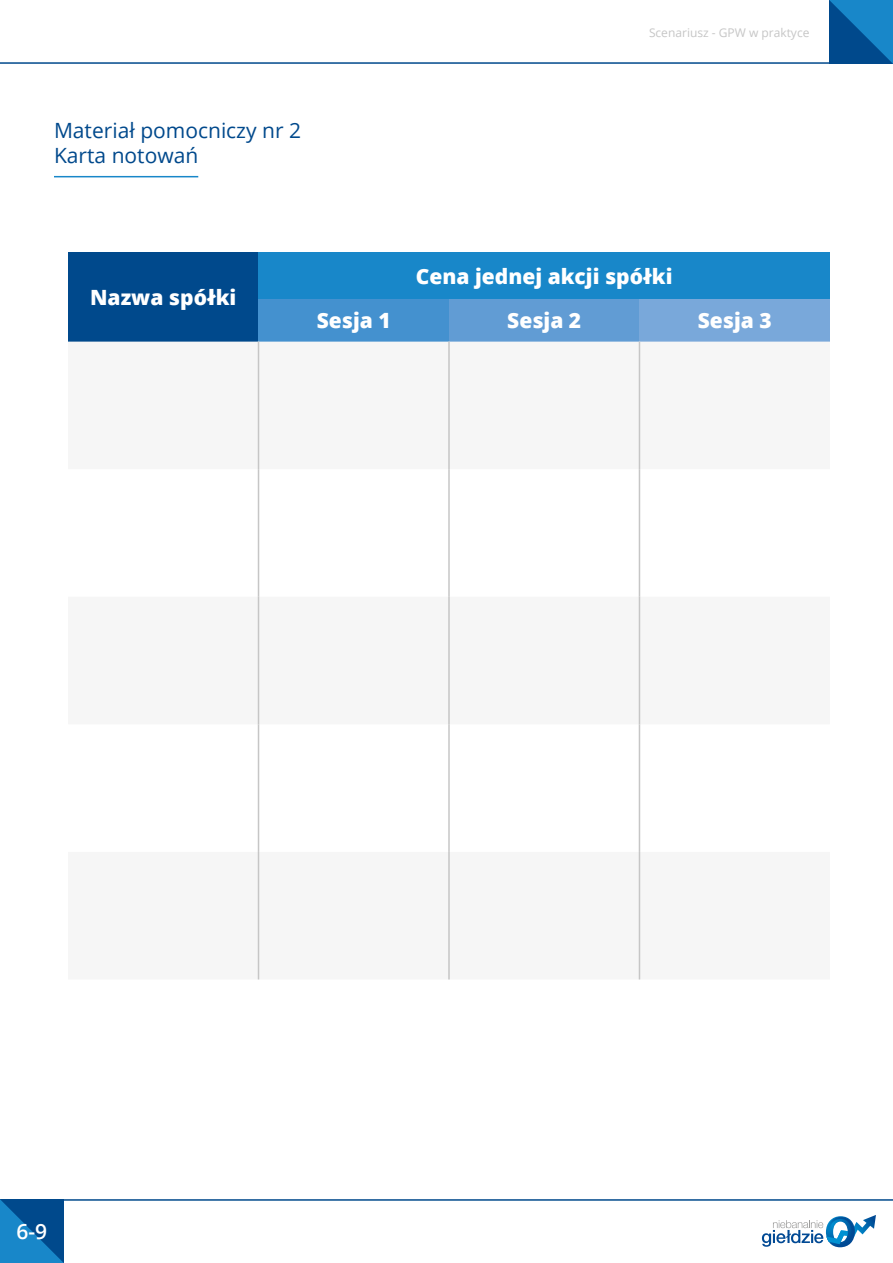
<style>
.page{position:relative;width:893px;height:1263px;background:#fff}
.page>*{position:absolute;margin:0;border:0;box-sizing:border-box;transform-origin:0 0}
.t1{font:800 21px "Open Sans";color:#fff}
.t2{font:21px/25.2px "Open Sans";color:#00498c}
.t3{font:600 21px "Open Sans";color:#fff}
.t4{font:12px "Open Sans";color:#c6c6c6}
</style>
<div class="page">
<svg style="left:0;top:1199px;width:64px;height:64px;background:#0b67aa"></svg>
<svg style="left:829px;top:0;width:64px;height:64px;background:#0b67aa"></svg>
<hr style="left:0;top:62px;width:829px;height:2px;background:#00498c">
<hr style="left:64px;top:1199px;width:829px;height:2px;background:#00498c">
<svg style="left:762px;top:1215px;width:114px;height:32px"></svg>
<hr style="left:54px;top:176px;width:144px;height:1px;background:#1887c9">
<div style="left:68px;top:252px;width:190px;height:90px;background:#00498c"></div>
<div style="left:258px;top:252px;width:572px;height:47px;background:#1887c9"></div>
<div style="left:258px;top:299px;width:191px;height:43px;background:#4491cf"></div>
<div style="left:449px;top:299px;width:190px;height:43px;background:#619cd4"></div>
<div style="left:639px;top:299px;width:191px;height:43px;background:#79a8da"></div>
<svg style="left:257px;top:342px;width:384px;height:637px;fill:#f6f6f6"></svg>
<hr style="left:258px;top:342px;width:1px;height:127px;background:#c6c6c6">
<hr style="left:448px;top:342px;width:2px;height:127px;background:#c6c6c6">
<hr style="left:639px;top:342px;width:1px;height:127px;background:#c6c6c6">
<hr style="left:258px;top:469px;width:1px;height:128px;background:#c6c6c6">
<hr style="left:448px;top:469px;width:2px;height:128px;background:#c6c6c6">
<hr style="left:639px;top:469px;width:1px;height:128px;background:#c6c6c6">
<hr style="left:258px;top:597px;width:1px;height:127px;background:#c6c6c6">
<hr style="left:448px;top:597px;width:2px;height:127px;background:#c6c6c6">
<hr style="left:639px;top:597px;width:1px;height:127px;background:#c6c6c6">
<hr style="left:258px;top:724px;width:1px;height:128px;background:#c6c6c6">
<hr style="left:448px;top:724px;width:2px;height:128px;background:#c6c6c6">
<hr style="left:639px;top:724px;width:1px;height:128px;background:#c6c6c6">
<hr style="left:258px;top:852px;width:1px;height:127px;background:#c6c6c6">
<hr style="left:448px;top:852px;width:2px;height:127px;background:#c6c6c6">
<hr style="left:639px;top:852px;width:1px;height:127px;background:#c6c6c6">
<p class="t2" style="left:54px;top:117px;width:249px">Materiał pomocniczy nr 2<br>Karta notowań</p>
<p class="t4" style="left:649px;top:24px;width:162px">Scenariusz - GPW w praktyce</p>
<p class="t1" style="left:90px;top:281px;width:148px">Nazwa spółki</p>
<p class="t1" style="left:416px;top:260px;width:258px">Cena jednej akcji spółki</p>
<p class="t1" style="left:317px;top:305px;width:75px">Sesja 1</p>
<p class="t1" style="left:507px;top:305px;width:75px">Sesja 2</p>
<p class="t1" style="left:698px;top:305px;width:75px">Sesja 3</p>
<p class="t3" style="left:17px;top:1217px;width:32px">6-9</p>
</div>
